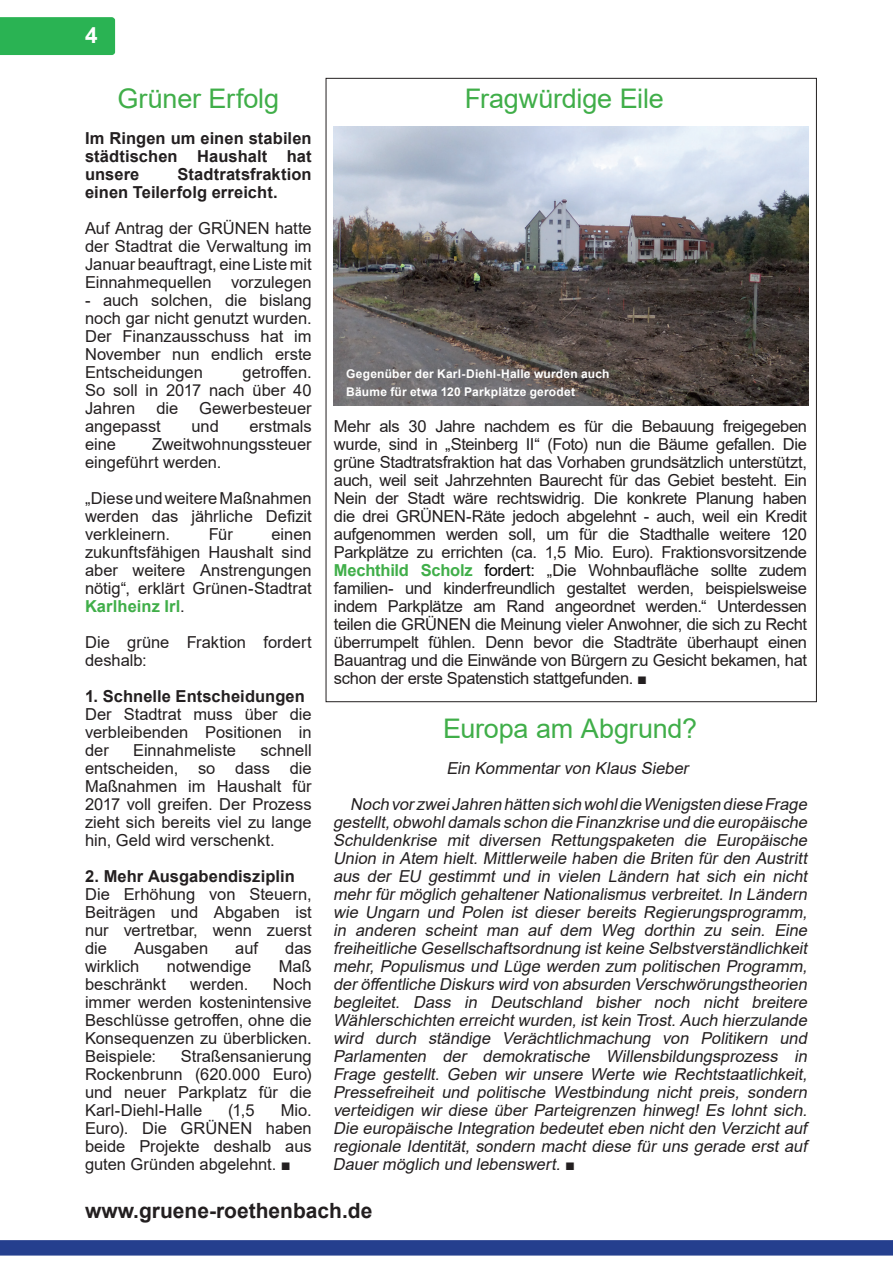
<style>
.page{position:relative;width:893px;height:1263px;background:#fff}
.page>*{position:absolute;margin:0;border:0;box-sizing:border-box;transform-origin:0 0}
.t1{font:27px "Arial";letter-spacing:-.005em;color:#40ae49}
.t2{font:700 22.5px "Arial";color:#fff}
.t3{font:700 21px "Arial";color:#231f20}
.t4{font:16.5px/18px "Arial";color:#231f20;text-align:justify}
.t5{font:italic 16.5px/18px "Arial";color:#231f20}
.t6{font:700 16.5px/18px "Arial";letter-spacing:.005em;color:#231f20;text-align:justify}
.t7{font:700 12px/18px "Arial";letter-spacing:.02em;color:#fff}
.s1{font-weight:700;color:#40ae49}
.s2{font-family:"Times New Roman"}
.s3{color:#000}
.s4{font-family:"Times New Roman";font-style:normal}
</style>
<div class="page">
<div style="left:0;top:17px;width:116px;height:38px;background:#2ab353"></div>
<div style="left:0;top:1240px;width:893px;height:15px;background:#253f8e"></div>
<img style="left:334px;top:126px;width:475px;height:280px">
<h2 class="t2" style="left:85px;top:20px;width:14px">4</h2>
<h1 class="t1" style="left:118px;top:80px;width:163px">Grüner Erfolg</h1>
<p class="t6" style="left:85px;top:129px;width:228px">Im Ringen um einen stabilen städtischen Haushalt hat unsere</p>
<p class="t6" style="left:85px;top:165px;width:228px;text-indent:92px">Stadtratsfraktion einen Teilerfolg erreicht.</p>
<p class="t4" style="left:85px;top:219px;width:228px">Auf Antrag der GRÜNEN hatte der Stadtrat die Verwaltung im Januar beauftragt, eine Liste mit Einnahmequellen vorzulegen</p>
<p class="t4" style="left:85px;top:291px;width:228px">- auch solchen, die bislang noch gar nicht genutzt wurden.<br>Der Finanzausschuss hat im November nun endlich erste Entscheidungen</p>
<p class="t4" style="left:85px;top:363px;width:228px;text-indent:158px">getroffen.<br>So soll in 2017 nach über 40<br>Jahren</p>
<p class="t4" style="left:156px;top:399px;width:23px">die</p>
<p class="t4" style="left:199px;top:399px;width:114px">Gewerbesteuer</p>
<p class="t4" style="left:85px;top:417px;width:77px">angepasst</p>
<p class="t4" style="left:191px;top:417px;width:29px">und</p>
<p class="t4" style="left:249px;top:417px;width:64px">erstmals</p>
<p class="t4" style="left:85px;top:435px;width:33px">eine</p>
<p class="t4" style="left:85px;top:435px;width:228px;text-indent:67px">Zweitwohnungssteuer eingeführt werden.</p>
<p class="t4" style="left:85px;top:489px;width:228px">„Diese und weitere Maßnahmen werden das jährliche Defizit verkleinern.</p>
<p class="t4" style="left:209px;top:525px;width:26px">Für</p>
<p class="t4" style="left:85px;top:525px;width:228px;text-indent:186px">einen zukunftsfähigen Haushalt sind aber weitere Anstrengungen nötig“, erklärt Grünen-Stadtrat <span class="s1">Karlheinz Irl</span>.</p>
<p class="t4" style="left:85px;top:633px;width:228px">Die grüne Fraktion fordert deshalb:</p>
<p class="t6" style="left:85px;top:687px;width:221px">1. Schnelle Entscheidungen</p>
<p class="t4" style="left:85px;top:705px;width:228px">Der Stadtrat muss über die verbleibenden Positionen in der</p>
<p class="t4" style="left:85px;top:741px;width:228px;text-indent:175px">schnell entscheiden, so dass die Maßnahmen im Haushalt für 2017 voll greifen. Der Prozess zieht sich bereits viel zu lange hin, Geld wird verschenkt.</p>
<p class="t6" style="left:85px;top:867px;width:211px">2. Mehr Ausgabendisziplin</p>
<p class="t4" style="left:85px;top:885px;width:228px">Die Erhöhung von Steuern, Beiträgen und Abgaben ist nur vertretbar, wenn zuerst die</p>
<p class="t4" style="left:133px;top:741px;width:104px">Einnahmeliste</p>
<p class="t4" style="left:134px;top:939px;width:76px">Ausgaben</p>
<p class="t4" style="left:235px;top:939px;width:24px">auf</p>
<p class="t4" style="left:285px;top:939px;width:28px">das</p>
<p class="t4" style="left:85px;top:957px;width:56px">wirklich</p>
<p class="t4" style="left:167px;top:957px;width:86px">notwendige</p>
<p class="t4" style="left:279px;top:957px;width:34px">Maß</p>
<p class="t4" style="left:85px;top:975px;width:82px">beschränkt</p>
<p class="t4" style="left:190px;top:975px;width:60px">werden.</p>
<p class="t4" style="left:85px;top:975px;width:228px;text-indent:188px">Noch immer werden kostenintensive Beschlüsse getroffen, ohne die Konsequenzen zu überblicken.<br>Beispiele:</p>
<p class="t4" style="left:85px;top:1047px;width:228px;text-indent:96px">Straßensanierung Rockenbrunn (620.000 Euro) und neuer Parkplatz für die Karl-Diehl-Halle</p>
<p class="t4" style="left:228px;top:1101px;width:28px">(1,5</p>
<p class="t4" style="left:85px;top:1101px;width:228px;text-indent:196px">Mio.<br>Euro). Die GRÜNEN haben beide Projekte deshalb aus guten Gründen abgelehnt. <span class="s2">■</span></p>
<h1 class="t1" style="left:465px;top:80px;width:200px">Fragwürdige Eile</h1>
<p class="t7" style="left:346px;top:365px;width:265px">Gegenüber der Karl-Diehl-Halle wurden auch<br>Bäume für etwa 120 Parkplätze gerodet</p>
<p class="t4" style="left:334px;top:417px;width:475px">Mehr als 30 Jahre nachdem es für die Bebauung freigegeben wurde, sind in „Steinberg II“ (Foto) nun die Bäume gefallen. Die grüne Stadtratsfraktion hat das Vorhaben grundsätzlich unterstützt, auch, weil seit Jahrzehnten Baurecht für das Gebiet besteht. Ein Nein der Stadt wäre rechtswidrig. Die konkrete Planung haben die drei GRÜNEN-Räte jedoch abgelehnt - auch, weil ein Kredit aufgenommen werden soll, um für die Stadthalle weitere 120<br>Parkplätze zu errichten (ca. 1,5 Mio. Euro). Fraktionsvorsitzende <span class="s1">Mechthild Scholz</span> <span class="s3">fordert:</span> „Die Wohnbaufläche sollte zudem familien- und kinderfreundlich gestaltet werden, beispielsweise indem Parkplätze am Rand angeordnet werden.“ Unterdessen teilen die GRÜNEN die Meinung vieler Anwohner, die sich zu Recht überrumpelt fühlen. Denn bevor die Stadträte überhaupt einen Bauantrag und die Einwände von Bürgern zu Gesicht bekamen, hat schon der erste Spatenstich stattgefunden. <span class="s2">■</span></p>
<h1 class="t1" style="left:443px;top:710px;width:255px">Europa am Abgrund?</h1>
<p class="t5" style="left:350px;top:750px;width:462px;line-height:36px;text-indent:96px">Ein Kommentarvon Klaus Sieber<br>Noch vorzweiJahren hätten sich wohldie Wenigsten diese Frage</p>
<p class="t5" style="left:333px;top:813px;width:480px;text-align:justify">gestellt,obwohldamals schon die Finanzkrise und die europäische Schuldenkrise mit diversen Rettungspaketen die Europäische Union in Atem hielt. Mittlerweile haben die Briten für den Austritt aus der EU gestimmt und in vielen Ländern hat sich ein nicht mehrfürmöglich gehaltenerNationalismus verbreitet.In Ländern wie Ungarn und Polen ist dieser bereits Regierungsprogramm, in anderen scheint man auf dem Weg dorthin zu sein. Eine freiheitliche Gesellschaftsordnung istkeine Selbstverständlichkeit mehr, Populismus und Lüge werden zum politischen Programm, deröffentliche Diskurs wird von absurden Verschwörungstheorien begleitet. Dass in Deutschland bisher noch nicht breitere Wählerschichten erreichtwurden,istkein Trost.Auch hierzulande wird durch ständige Verächtlichmachung von Politikern und Parlamenten der demokratische Willensbildungsprozess in Frage gestellt. Geben wir unsere Werte wie Rechtstaatlichkeit, Pressefreiheit und politische Westbindung nicht preis, sondern verteidigen wir diese über Parteigrenzen hinweg! Es lohnt sich.<br>Die europäische Integration bedeuteteben nichtden Verzichtauf regionale Identität, sondern macht diese für uns gerade erst auf Dauermöglich und lebenswert.<span class="s4">■</span></p>
<p class="t3" style="left:85px;top:1195px;width:289px">www.gruene-roethenbach.de</p>
</div>
